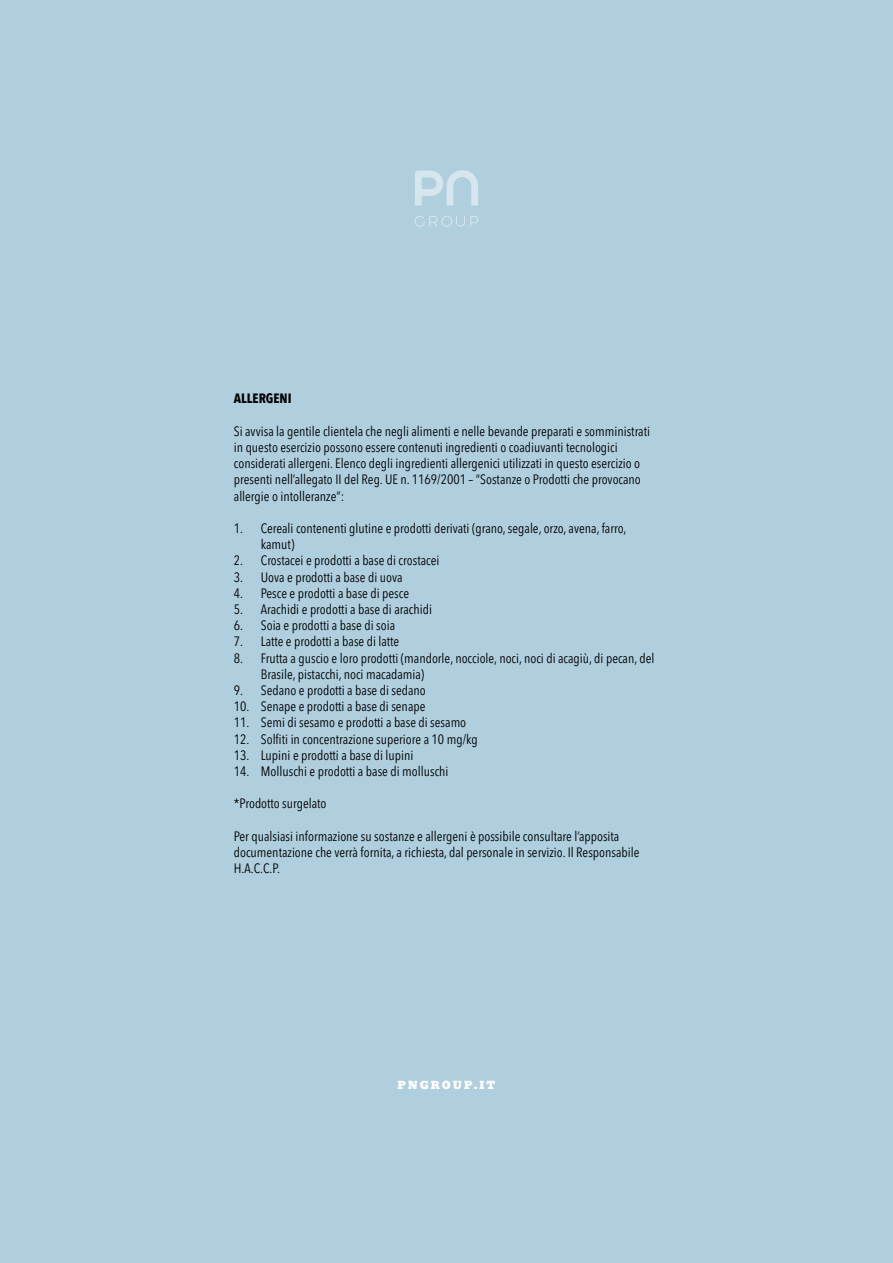
<style>
.page{position:relative;width:893px;height:1263px;background:#afcfde}
.page>*{position:absolute;margin:0;border:0;box-sizing:border-box;transform-origin:0 0}
.allergeni{font:condensed 13.5px/16.2px "Avenir Next LT Pro";color:#000}
.allergeni-2{font:700 13.5px "Avenir Next Condensed";color:#000}
.t1{font:10.5px "Bevan";letter-spacing:.2em;color:#fff}
</style>
<div class="page">
<svg style="left:415px;top:170px;width:63px;height:36px"></svg>
<svg style="left:414px;top:216px;width:65px;height:11px"></svg>
<p class="allergeni-2" style="left:234px;top:390px;width:59px">ALLERGENI</p>
<p class="allergeni" style="left:234px;top:423px;width:418px">Si avvisa la gentile clientela che negli alimenti e nelle bevande preparati e somministrati in questo esercizio possono essere contenuti ingredienti o coadiuvanti tecnologici considerati allergeni. Elenco degli ingredienti allergenici utilizzati in questo esercizio o presenti nell’allegato II del Reg. UE n. 1169/2001 – “Sostanze o Prodotti che provocano allergie o intolleranze”:</p>
<p class="allergeni" style="left:261px;top:520px;width:367px;text-indent:-27px">1. Cereali contenenti glutine e prodotti derivati (grano, segale, orzo, avena, farro, kamut)</p>
<p class="allergeni" style="left:234px;top:552px;width:207px">2. Crostacei e prodotti a base di crostacei</p>
<p class="allergeni" style="left:234px;top:569px;width:170px">3. Uova e prodotti a base di uova</p>
<p class="allergeni" style="left:234px;top:585px;width:177px">4. Pesce e prodotti a base di pesce</p>
<p class="allergeni" style="left:234px;top:601px;width:200px">5. Arachidi e prodotti a base di arachidi</p>
<p class="allergeni" style="left:234px;top:617px;width:163px">6. Soia e prodotti a base di soia</p>
<p class="allergeni" style="left:234px;top:633px;width:167px">7. Latte e prodotti a base di latte</p>
<p class="allergeni" style="left:261px;top:650px;width:395px;text-indent:-27px">8. Frutta a guscio e loro prodotti (mandorle, nocciole, noci, noci di acagiù, di pecan, del<br>Brasile, pistacchi, noci macadamia)</p>
<p class="allergeni" style="left:234px;top:682px;width:194px">9. Sedano e prodotti a base di sedano</p>
<p class="allergeni" style="left:234px;top:698px;width:193px">10. Senape e prodotti a base di senape</p>
<p class="allergeni" style="left:234px;top:714px;width:234px">11. Semi di sesamo e prodotti a base di sesamo</p>
<p class="allergeni" style="left:234px;top:731px;width:245px">12. Solfiti in concentrazione superiore a 10 mg/kg</p>
<p class="allergeni" style="left:234px;top:747px;width:181px">13. Lupini e prodotti a base di lupini</p>
<p class="allergeni" style="left:234px;top:763px;width:216px">14. Molluschi e prodotti a base di molluschi</p>
<p class="allergeni" style="left:234px;top:795px;width:94px">*Prodotto surgelato</p>
<p class="allergeni" style="left:234px;top:828px;width:407px">Per qualsiasi informazione su sostanze e allergeni è possibile consultare l’apposita documentazione che verrà fornita, a richiesta, dal personale in servizio. Il Responsabile<br>H.A.C.C.P.</p>
<p class="t1" style="left:398px;top:1077px;width:99px">PNGROUP.IT</p>
</div>
